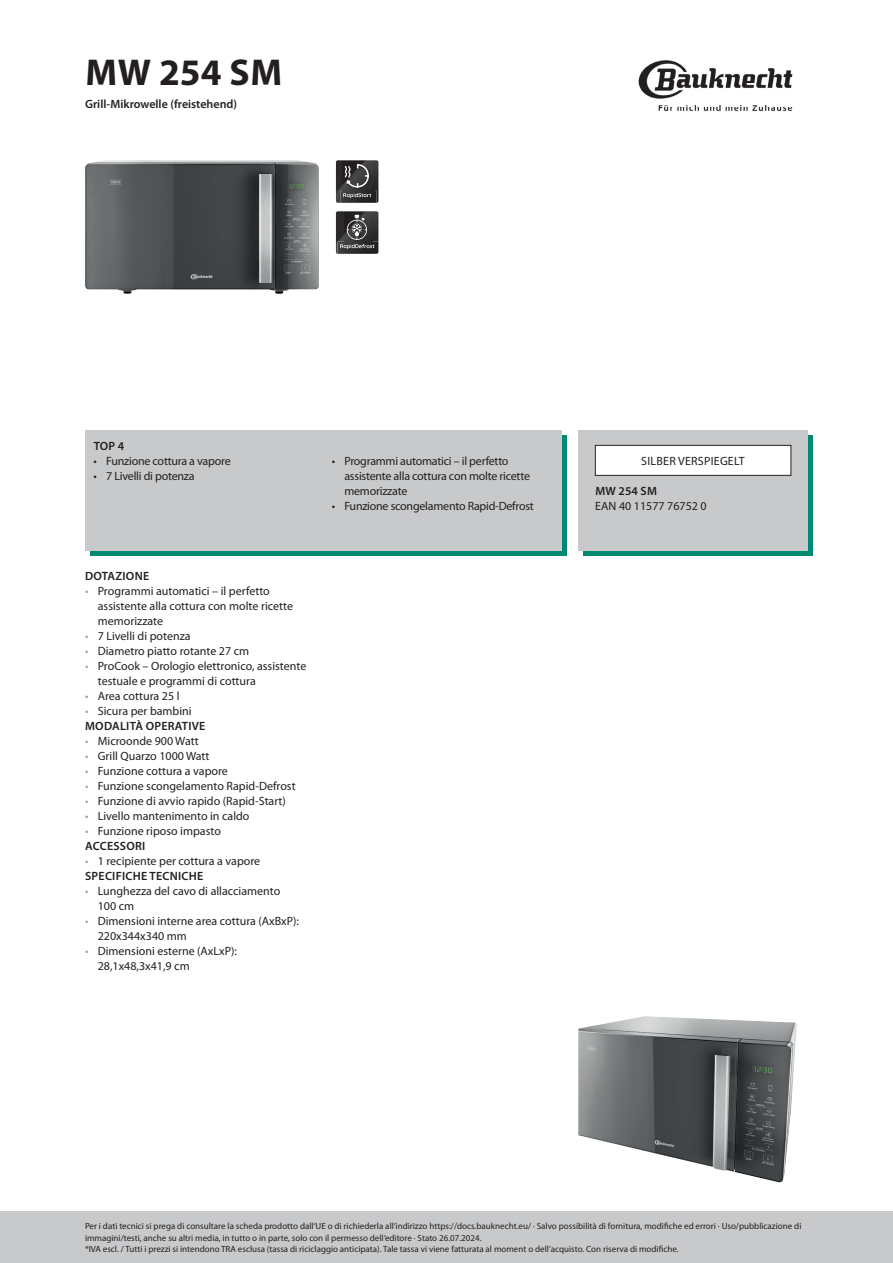
<style>
.page{position:relative;width:893px;height:1263px;background:#fff}
.page>*{position:absolute;margin:0;border:0;box-sizing:border-box;transform-origin:0 0}
.t1{font:700 37.5px "Myriad Pro";letter-spacing:.01em;color:#231f20}
.t2{font:12px/15px "Myriad Pro";color:#231f20}
.t3{font:12px/15px "Myriad Pro";letter-spacing:-.02em;color:#231f20}
.t4{font:600 12px/15px "Myriad Pro";letter-spacing:.02em;color:#231f20}
.t5{font:600 12px "Myriad Pro";color:#231f20}
.t6{font:12px "Myriad Pro";letter-spacing:.02em;color:#231f20}
.t7{font:9px/11.2px "Myriad Pro";color:#231f20}
.s1{color:#9ea0a2}
.s2{font-weight:400;color:#9ea0a2}
.s3{font-weight:400}
.s4{font-weight:600}
</style>
<div class="page">
<img style="left:638px;top:60px;width:155px;height:52px">
<div style="left:0;top:1212px;width:893px;height:51px;background:#c7c9cb"></div>
<img style="left:85px;top:160px;width:234px;height:134px">
<svg style="left:336px;top:160px;width:42px;height:43px;background:#484647"></svg>
<svg style="left:336px;top:211px;width:42px;height:43px;background:#494748"></svg>
<svg style="left:90px;top:436px;width:477px;height:120px;background:#20927f"></svg>
<div style="left:85px;top:430px;width:476px;height:120px;background:#c7c9cb"></div>
<div style="left:584px;top:436px;width:229px;height:120px;background:#008871"></div>
<div style="left:578px;top:430px;width:230px;height:120px;background:#c7c9cb"></div>
<div style="left:595px;top:445px;width:196px;height:30px;background:#fff"></div>
<div style="left:595px;top:445px;width:196px;height:30px;border:1px solid #231f20"></div>
<img style="left:578px;top:1016px;width:219px;height:167px">
<h1 class="t1" style="left:85px;top:48px;width:198px">MW 254 SM</h1>
<p class="t5" style="left:85px;top:97px;width:154px">Grill-Mikrowelle (freistehend)</p>
<p class="t5" style="left:94px;top:439px;width:32px">TOP 4</p>
<p class="t3" style="left:94px;top:454px;width:139px">• Funzione cottura a vapore</p>
<p class="t3" style="left:94px;top:469px;width:103px">• 7 Livelli di potenza</p>
<p class="t4" style="left:85px;top:569px;width:66px">DOTAZIONE</p>
<p class="t2" style="left:98px;top:584px;width:197px;text-indent:-13px"><span class="s1">•</span> Programmi automatici – il perfetto assistente alla cottura con molte ricette memorizzate</p>
<p class="t2" style="left:85px;top:629px;width:107px"><span class="s1">•</span> 7 Livelli di potenza</p>
<p class="t2" style="left:85px;top:644px;width:166px"><span class="s1">•</span> Diametro piatto rotante 27 cm</p>
<p class="t2" style="left:98px;top:659px;width:210px;text-indent:-13px"><span class="s1">•</span> ProCook – Orologio elettronico, assistente testuale e programmi di cottura</p>
<p class="t2" style="left:85px;top:689px;width:96px"><span class="s1">•</span> Area cottura 25 l</p>
<p class="t4" style="left:85px;top:704px;width:122px"><span class="s2">•</span> <span class="s3">Sicura per bambini<br></span>MODALITÀ OPERATIVE</p>
<p class="t2" style="left:85px;top:734px;width:115px"><span class="s1">•</span> Microonde 900 Watt</p>
<p class="t2" style="left:85px;top:749px;width:126px"><span class="s1">•</span> Grill Quarzo 1000 Watt</p>
<p class="t2" style="left:85px;top:764px;width:144px"><span class="s1">•</span> Funzione cottura a vapore</p>
<p class="t2" style="left:85px;top:779px;width:212px"><span class="s1">•</span> Funzione scongelamento Rapid-Defrost</p>
<p class="t2" style="left:85px;top:794px;width:202px"><span class="s1">•</span> Funzione di avvio rapido (Rapid-Start)</p>
<p class="t2" style="left:85px;top:809px;width:166px"><span class="s1">•</span> Livello mantenimento in caldo</p>
<p class="t2" style="left:85px;top:824px;width:137px"><span class="s1">•</span> Funzione riposo impasto<br><span class="s4">ACCESSORI</span></p>
<p class="t2" style="left:85px;top:854px;width:177px"><span class="s1">•</span> 1 recipiente per cottura a vapore<br><span class="s4">SPECIFICHE TECNICHE</span></p>
<p class="t2" style="left:98px;top:884px;width:184px;text-indent:-13px"><span class="s1">•</span> Lunghezza del cavo di allacciamento<br>100 cm</p>
<p class="t2" style="left:98px;top:914px;width:203px;text-indent:-13px"><span class="s1">•</span> Dimensioni interne area cottura (AxBxP):<br>220x344x340 mm</p>
<p class="t2" style="left:98px;top:944px;width:141px;text-indent:-13px"><span class="s1">•</span> Dimensioni esterne (AxLxP):<br>28,1x48,3x41,9 cm</p>
<p class="t3" style="left:344px;top:454px;width:187px;text-indent:-13px">• Programmi automatici – il perfetto assistente alla cottura con molte ricette memorizzate</p>
<p class="t3" style="left:332px;top:499px;width:204px">• Funzione scongelamento Rapid-Defrost</p>
<p class="t6" style="left:641px;top:454px;width:105px">SILBER VERSPIEGELT</p>
<p class="t5" style="left:595px;top:484px;width:63px">MW 254 SM</p>
<p class="t2" style="left:595px;top:499px;width:113px">EAN 40 11577 76752 0</p>
<p class="t7" style="left:85px;top:1221px;width:718px">Per i dati tecnici si prega di consultare la scheda prodotto dall‘UE o di richiederla all‘indirizzo https://docs.bauknecht.eu/ · Salvo possibilità di fornitura, modifiche ed errori · Uso/pubblicazione di immagini/testi, anche su altri media, in tutto o in parte, solo con il permesso dell‘editore · Stato 26.07.2024.<br>*IVA escl. / Tutti i prezzi si intendono TRA esclusa (tassa di riciclaggio anticipata). Tale tassa vi viene fatturata al moment o dell’acquisto. Con riserva di modifiche.</p>
</div>
